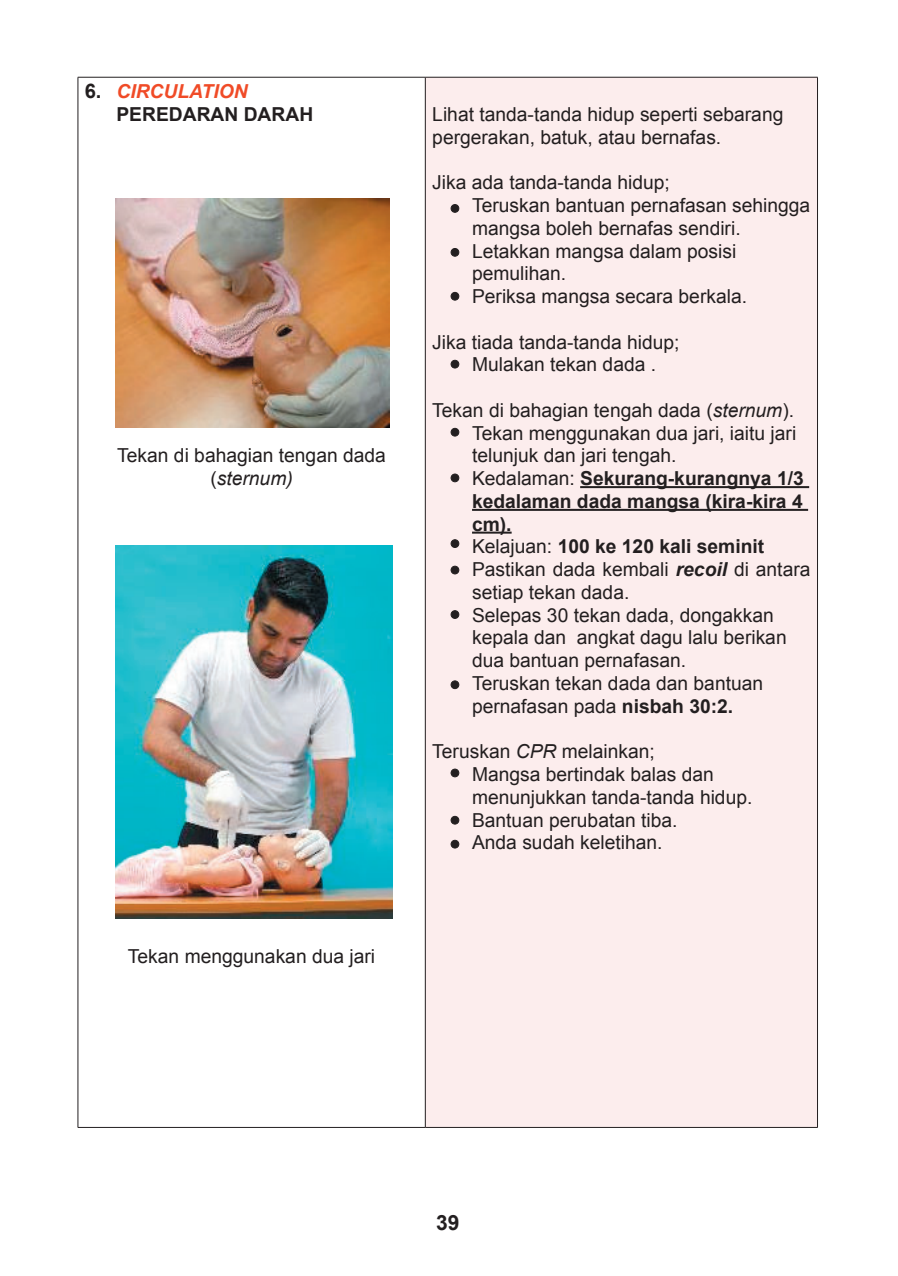
<style>
.page{position:relative;width:898px;height:1276px;background:#fff}
.page>*{position:absolute;margin:0;border:0;box-sizing:border-box;transform-origin:0 0}
.t1{font:700 21px "Arial";color:#231f20}
.t2{font:19.25px/22.8px "Arial";color:#231f20}
.t3{font:700 19.25px/22.8px "Arial";color:#231f20}
.s1{font-size:20.12px}
.s2{font-style:italic;color:#f04b27}
.s3{font-style:italic}
.s4{font-weight:700}
.s5{font-weight:700;font-style:italic}
</style>
<div class="page">
<div style="left:425px;top:77px;width:392px;height:1050px;background:#fceded"></div>
<hr style="left:78px;top:77px;width:347px;height:1px;background:#231f20">
<hr style="left:78px;top:77px;width:1px;height:1050px;background:#231f20">
<hr style="left:425px;top:77px;width:393px;height:1px;background:#231f20">
<hr style="left:425px;top:77px;width:1px;height:1050px;background:#231f20">
<hr style="left:817px;top:77px;width:1px;height:1050px;background:#231f20">
<hr style="left:78px;top:1127px;width:347px;height:1px;background:#231f20">
<hr style="left:425px;top:1127px;width:393px;height:1px;background:#231f20">
<hr style="left:580px;top:486px;width:229px;height:2px;background:#231f20">
<hr style="left:472px;top:509px;width:336px;height:2px;background:#231f20">
<hr style="left:472px;top:532px;width:40px;height:2px;background:#231f20">
<img style="left:115px;top:199px;width:274px;height:229px">
<img style="left:115px;top:546px;width:277px;height:372px">
<div style="left:451px;top:539px;width:8px;height:9px;border:1px solid #231f20;border-radius:50%"></div>
<svg style="left:450px;top:204px;width:10px;height:9px"></svg>
<svg style="left:450px;top:248px;width:10px;height:9px"></svg>
<svg style="left:450px;top:291px;width:10px;height:10px"></svg>
<svg style="left:450px;top:359px;width:10px;height:10px"></svg>
<svg style="left:450px;top:427px;width:10px;height:10px"></svg>
<svg style="left:450px;top:473px;width:10px;height:10px"></svg>
<svg style="left:450px;top:540px;width:10px;height:35px"></svg>
<svg style="left:450px;top:610px;width:10px;height:9px"></svg>
<svg style="left:450px;top:680px;width:10px;height:10px"></svg>
<svg style="left:450px;top:768px;width:10px;height:10px"></svg>
<svg style="left:450px;top:815px;width:10px;height:34px"></svg>
<p class="t3" style="left:116px;top:81px;width:198px;text-indent:-31px"><span class="s1">6.</span> <span class="s2">CIRCULATION<br></span>PEREDARAN DARAH</p>
<p class="t2" style="left:117px;top:444px;width:270px;text-align:center">Tekan di bahagian tengan dada (<span class="s3">sternum)</span></p>
<p class="t2" style="left:128px;top:945px;width:249px">Tekan menggunakan dua jari</p>
<p class="t2" style="left:432px;top:103px;width:353px">Lihat tanda-tanda hidup seperti sebarang pergerakan, batuk, atau bernafas.</p>
<p class="t2" style="left:472px;top:171px;width:340px;text-indent:-40px">Jika ada tanda-tanda hidup;<br>Teruskan bantuan pernafasan sehingga mangsa boleh bernafas sendiri.<br>Letakkan mangsa dalam posisi pemulihan.<br>Periksa mangsa secara berkala.</p>
<p class="t2" style="left:472px;top:331px;width:209px;text-indent:-40px">Jika tiada tanda-tanda hidup;<br>Mulakan tekan dada .</p>
<p class="t2" style="left:472px;top:399px;width:340px;text-indent:-40px">Tekan di bahagian tengah dada (<span class="s3">sternum</span>).<br>Tekan menggunakan dua jari, iaitu jari telunjuk dan jari tengah.<br>Kedalaman: <span class="s4">Sekurang-kurangnya 1/3 kedalaman dada mangsa (kira-kira 4 cm).<br></span>Kelajuan: <span class="s4">100 ke 120 kali seminit<br></span>Pastikan dada kembali <span class="s5">recoil</span> di antara setiap tekan dada.<br>Selepas 30 tekan dada, dongakkan kepala dan angkat dagu lalu berikan dua bantuan pernafasan.<br>Teruskan tekan dada dan bantuan pernafasan pada <span class="s4">nisbah 30:2.</span></p>
<p class="t2" style="left:472px;top:740px;width:282px;text-indent:-40px">Teruskan <span class="s3">CPR</span> melainkan;<br>Mangsa bertindak balas dan menunjukkan tanda-tanda hidup.<br>Bantuan perubatan tiba.<br>Anda sudah keletihan.</p>
<p class="t1" style="left:436px;top:1209px;width:25px">39</p>
</div>
